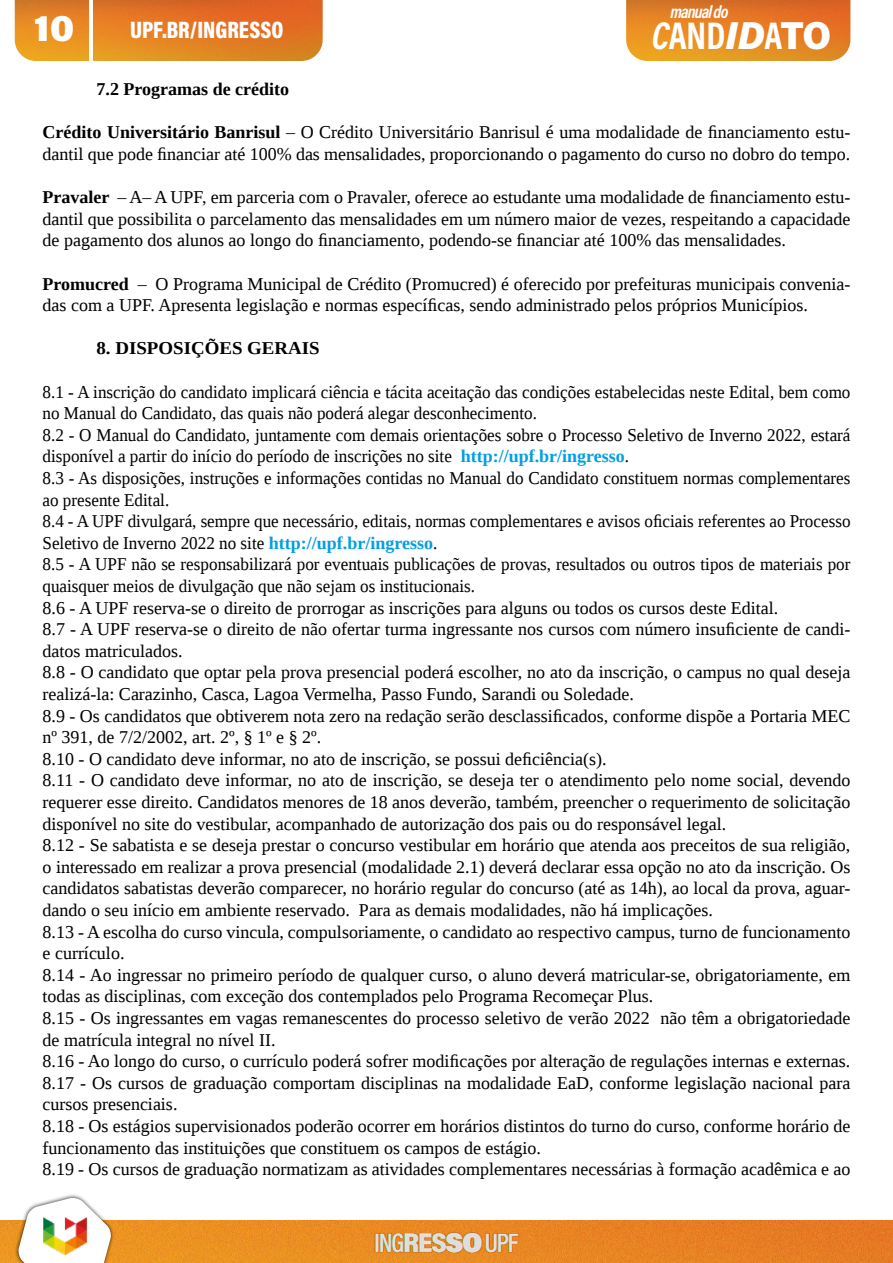
<style>
.page{position:relative;width:893px;height:1263px;background:#fff}
.page>*{position:absolute;margin:0;border:0;box-sizing:border-box;transform-origin:0 0}
.t1{font:39px "Acumin Variable Concept";letter-spacing:-.005em;color:#fff;scale:.95 1}
.t2{font:37.5px "Acumin Variable Concept";color:#fff;scale:1.05 1}
.t3{font:24px "Acumin Variable Concept";color:#fff;scale:.95 1}
.t4{font:18px/21.6px "Liberation Serif";color:#000;scale:.95 1}
.t5{font:18px/21.6px "Liberation Serif";color:#000}
.t6{font:700 18px "Liberation Serif";color:#000}
.t7{font:700 18px "Liberation Serif";color:#000;scale:1.05 1}
.t8{font:18px "Acumin Variable Concept";letter-spacing:-.05em;color:#fff;scale:.95 1}
.s1{font-weight:700}
.s2{font-weight:700;color:#009fe3}
</style>
<div class="page">
<img style="left:0;top:1220px;width:893px;height:43px">
<img style="left:15px;top:0;width:308px;height:61px">
<img style="left:626px;top:0;width:224px;height:61px">
<div style="left:15px;top:1194px;width:100px;height:69px;background:#000;opacity:.75"></div>
<svg style="left:18px;top:1197px;width:94px;height:66px"></svg>
<hr style="left:89px;top:0;width:3px;height:61px;background:#fff">
<img style="left:37px;top:1208px;width:55px;height:55px">
<img style="left:372px;top:1228px;width:149px;height:28px">
<h2 class="t2" style="left:34px;top:2px;width:40px">10</h2>
<h3 class="t3" style="left:130px;top:13px;width:163px">UPF.BR/INGRESSO</h3>
<p class="t8" style="left:670px;top:-1px;width:62px">manual do</p>
<h1 class="t1" style="left:652px;top:8px;width:190px">CANDIDATO</h1>
<p class="t6" style="left:97px;top:77px;width:194px">7.2 Programas de crédito</p>
<p class="t5" style="left:43px;top:121px;width:809px"><span class="s1">Crédito Universitário Banrisul</span> – O Crédito Universitário Banrisul é uma modalidade de financiamento estu&shy;dantil que pode financiar até 100% das mensalidades, proporcionando o pagamento do curso no dobro do tempo.</p>
<p class="t5" style="left:43px;top:186px;width:809px;text-align:justify"><span class="s1">Pravaler</span> – A– A UPF, em parceria com o Pravaler, oferece ao estudante uma modalidade de financiamento estu&shy;dantil que possibilita o parcelamento das mensalidades em um número maior de vezes, respeitando a capacidade de pagamento dos alunos ao longo do financiamento, podendo-se financiar até 100% das mensalidades.</p>
<p class="t5" style="left:43px;top:273px;width:809px"><span class="s1">Promucred</span> – O Programa Municipal de Crédito (Promucred) é oferecido por prefeituras municipais convenia&shy;das com a UPF. Apresenta legislação e normas específicas, sendo administrado pelos próprios Municípios.</p>
<p class="t7" style="left:97px;top:336px;width:214px">8. DISPOSIÇÕES GERAIS</p>
<p class="t4" style="left:43px;top:381px;width:852px">8.1 - A inscrição do candidato implicará ciência e tácita aceitação das condições estabelecidas neste Edital, bem como no Manual do Candidato, das quais não poderá alegar desconhecimento.<br>8.2 - O Manual do Candidato, juntamente com demais orientações sobre o Processo Seletivo de Inverno 2022, estará disponível a partir do início do período de inscrições no site <span class="s2">http://upf.br/ingresso</span>.<br>8.3 - As disposições, instruções e informações contidas no Manual do Candidato constituem normas complementares ao presente Edital.<br>8.4 - A UPF divulgará, sempre que necessário, editais, normas complementares e avisos oficiais referentes ao Processo Seletivo de Inverno 2022 no site <span class="s2">http://upf.br/ingresso</span>.<br>8.5 - A UPF não se responsabilizará por eventuais publicações de provas, resultados ou outros tipos de materiais por quaisquer meios de divulgação que não sejam os institucionais.<br>8.6 - A UPF reserva-se o direito de prorrogar as inscrições para alguns ou todos os cursos deste Edital.<br>8.7 - A UPF reserva-se o direito de não ofertar turma ingressante nos cursos com número insuficiente de candi&shy;datos matriculados.<br>8.8 - O candidato que optar pela prova presencial poderá escolher, no ato da inscrição, o campus no qual deseja realizá-la: Carazinho, Casca, Lagoa Vermelha, Passo Fundo, Sarandi ou Soledade.<br>8.9 - Os candidatos que obtiverem nota zero na redação serão desclassificados, conforme dispõe a Portaria MEC nº 391, de 7/2/2002, art. 2º, § 1º e § 2º.<br>8.10 - O candidato deve informar, no ato de inscrição, se possui deficiência(s).<br>8.11 - O candidato deve informar, no ato de inscrição, se deseja ter o atendimento pelo nome social, devendo requerer esse direito. Candidatos menores de 18 anos deverão, também, preencher o requerimento de solicitação disponível no site do vestibular, acompanhado de autorização dos pais ou do responsável legal.<br>8.12 - Se sabatista e se deseja prestar o concurso vestibular em horário que atenda aos preceitos de sua religião, o interessado em realizar a prova presencial (modalidade 2.1) deverá declarar essa opção no ato da inscrição. Os candidatos sabatistas deverão comparecer, no horário regular do concurso (até as 14h), ao local da prova, aguar&shy;dando o seu início em ambiente reservado. Para as demais modalidades, não há implicações.<br>8.13 - A escolha do curso vincula, compulsoriamente, o candidato ao respectivo campus, turno de funcionamento e currículo.<br>8.14 - Ao ingressar no primeiro período de qualquer curso, o aluno deverá matricular-se, obrigatoriamente, em todas as disciplinas, com exceção dos contemplados pelo Programa Recomeçar Plus.<br>8.15 - Os ingressantes em vagas remanescentes do processo seletivo de verão 2022 não têm a obrigatoriedade de matrícula integral no nível II.<br>8.16 - Ao longo do curso, o currículo poderá sofrer modificações por alteração de regulações internas e externas.<br>8.17 - Os cursos de graduação comportam disciplinas na modalidade EaD, conforme legislação nacional para cursos presenciais.<br>8.18 - Os estágios supervisionados poderão ocorrer em horários distintos do turno do curso, conforme horário de funcionamento das instituições que constituem os campos de estágio.<br>8.19 - Os cursos de graduação normatizam as atividades complementares necessárias à formação acadêmica e ao</p>
</div>
